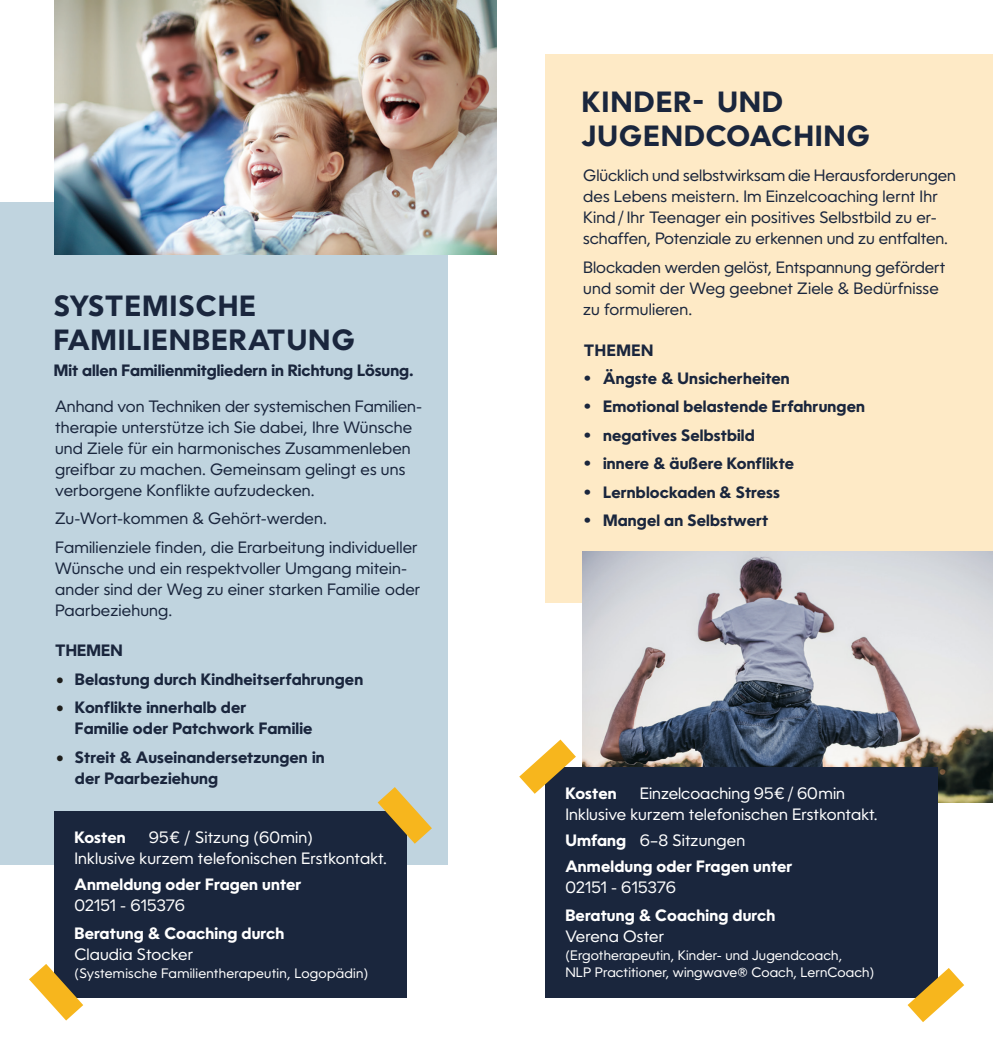
<style>
.page{position:relative;width:993px;height:1052px;background:#fff}
.page>*{position:absolute;margin:0;border:0;box-sizing:border-box;transform-origin:0 0}
.t1{font:700 28px/33.2px "Oceanwide";letter-spacing:.05em;color:#1a263d}
.t2{font:15.75px/21px "Oceanwide";letter-spacing:.01em;color:#1a263d}
.t3{font:700 15.75px/21px "Oceanwide";letter-spacing:.01em;color:#1a263d}
.t4{font:15.75px/21px "Oceanwide";letter-spacing:.01em;color:#fff;text-align:center}
.t5{font:700 15.75px/25.9px "Oceanwide";letter-spacing:.01em;color:#fff}
.t6{font:13.12px/17.5px "Oceanwide";letter-spacing:.01em;color:#fff}
.s1{font-family:"Minion Pro";font-size:21px;color:#1d1d1b}
.s2{font-weight:400}
</style>
<div class="page">
<div style="left:0;top:202px;width:447px;height:663px;background:#c0d4df"></div>
<div style="left:545px;top:55px;width:447px;height:548px;background:#feeac6"></div>
<img style="left:55px;top:0;width:441px;height:254px">
<img style="left:582px;top:551px;width:410px;height:251px">
<div style="left:55px;top:811px;width:352px;height:186px;background:#1a263d"></div>
<svg style="left:377px;top:787px;width:55px;height:56px"></svg>
<svg style="left:29px;top:964px;width:54px;height:56px"></svg>
<div style="left:545px;top:767px;width:393px;height:230px;background:#1a263d"></div>
<svg style="left:519px;top:739px;width:56px;height:55px"></svg>
<svg style="left:907px;top:968px;width:56px;height:54px"></svg>
<h1 class="t1" style="left:54px;top:288px;width:302px">SYSTEMISCHE<br>FAMILIENBERATUNG</h1>
<p class="t3" style="left:54px;top:359px;width:361px">Mit allen Familienmitgliedern in Richtung Lösung.</p>
<p class="t2" style="left:55px;top:394px;width:368px">Anhand von Techniken der systemischen Familien&shy;therapie unterstütze ich Sie dabei, Ihre Wünsche und Ziele für ein harmonisches Zusammenleben greifbar zu machen. Gemeinsam gelingt es uns verborgene Konflikte aufzudecken.</p>
<p class="t2" style="left:55px;top:503px;width:364px;line-height:28.5px">Zu-Wort-kommen &amp; Gehört-werden.<br>Familienziele finden, die Erarbeitung individueller</p>
<p class="t2" style="left:55px;top:556px;width:366px">Wünsche und ein respektvoller Umgang mitein&shy;ander sind der Weg zu einer starken Familie oder<br>Paarbeziehung.</p>
<p class="t3" style="left:55px;top:639px;width:69px">THEMEN</p>
<p class="t3" style="left:56px;top:667px;width:309px"><span class="s1">•</span> Belastung durch Kindheitserfahrungen</p>
<p class="t3" style="left:75px;top:696px;width:239px;text-indent:-19px"><span class="s1">•</span> Konflikte innerhalb der<br>Familie oder Patchwork Familie</p>
<p class="t3" style="left:75px;top:745px;width:251px;text-indent:-19px"><span class="s1">•</span> Streit &amp; Auseinandersetzungen in der Paarbeziehung</p>
<p class="t4" style="left:74px;top:826px;width:314px">95€ / Sitzung (60min)<br>Inklusive kurzem telefonischen Erstkontakt.</p>
<p class="t5" style="left:74px;top:870px;width:228px">Anmeldung oder Fragen unter</p>
<p class="t4" style="left:74px;top:894px;width:112px">02151 - 615376</p>
<p class="t5" style="left:74px;top:920px;width:211px">Beratung &amp; Coaching durch</p>
<p class="t4" style="left:74px;top:943px;width:120px">Claudia Stocker</p>
<p class="t6" style="left:74px;top:963px;width:295px">(Systemische Familientherapeutin, Logopädin)</p>
<p class="t5" style="left:74px;top:823px;width:53px">Kosten</p>
<h1 class="t1" style="left:581px;top:84px;width:289px">KINDER- UND<br>JUGENDCOACHING</h1>
<p class="t2" style="left:583px;top:164px;width:374px">Glücklich und selbstwirksam die Herausforderungen des Lebens meistern. Im Einzelcoaching lernt Ihr Kind/ Ihr Teenager ein positives Selbstbild zu er&shy;schaffen, Potenziale zu erkennen und zu entfalten.</p>
<p class="t2" style="left:583px;top:256px;width:363px">Blockaden werden gelöst, Entspannung gefördert und somit der Weg geebnet Ziele &amp; Bedürfnisse zu formulieren.</p>
<p class="t3" style="left:583px;top:338px;width:71px">THEMEN</p>
<p class="t3" style="left:583px;top:367px;width:207px">• Ängste &amp; Unsicherheiten</p>
<p class="t3" style="left:583px;top:395px;width:282px">• Emotional belastende Erfahrungen</p>
<p class="t3" style="left:583px;top:424px;width:172px">• negatives Selbstbild</p>
<p class="t3" style="left:583px;top:452px;width:212px">• innere &amp; äußere Konflikte</p>
<p class="t3" style="left:583px;top:481px;width:197px">• Lernblockaden &amp; Stress</p>
<p class="t3" style="left:583px;top:509px;width:186px">• Mangel an Selbstwert</p>
<p class="t4" style="left:565px;top:781px;width:314px;text-align:left;text-indent:74px">Einzelcoaching 95€ / 60min<br>Inklusive kurzem telefonischen Erstkontakt.</p>
<p class="t5" style="left:565px;top:826px;width:228px">Umfang <span class="s2">6–8 Sitzungen<br></span>Anmeldung oder Fragen unter</p>
<p class="t4" style="left:565px;top:875px;width:112px">02151 - 615376</p>
<p class="t5" style="left:565px;top:901px;width:211px">Beratung &amp; Coaching durch</p>
<p class="t4" style="left:565px;top:925px;width:100px">Verena Oster</p>
<p class="t6" style="left:565px;top:945px;width:310px">(Ergotherapeutin, Kinder- und Jugendcoach,<br>NLP Practitioner, wingwave® Coach, LernCoach)</p>
<p class="t5" style="left:565px;top:779px;width:53px">Kosten</p>
</div>
